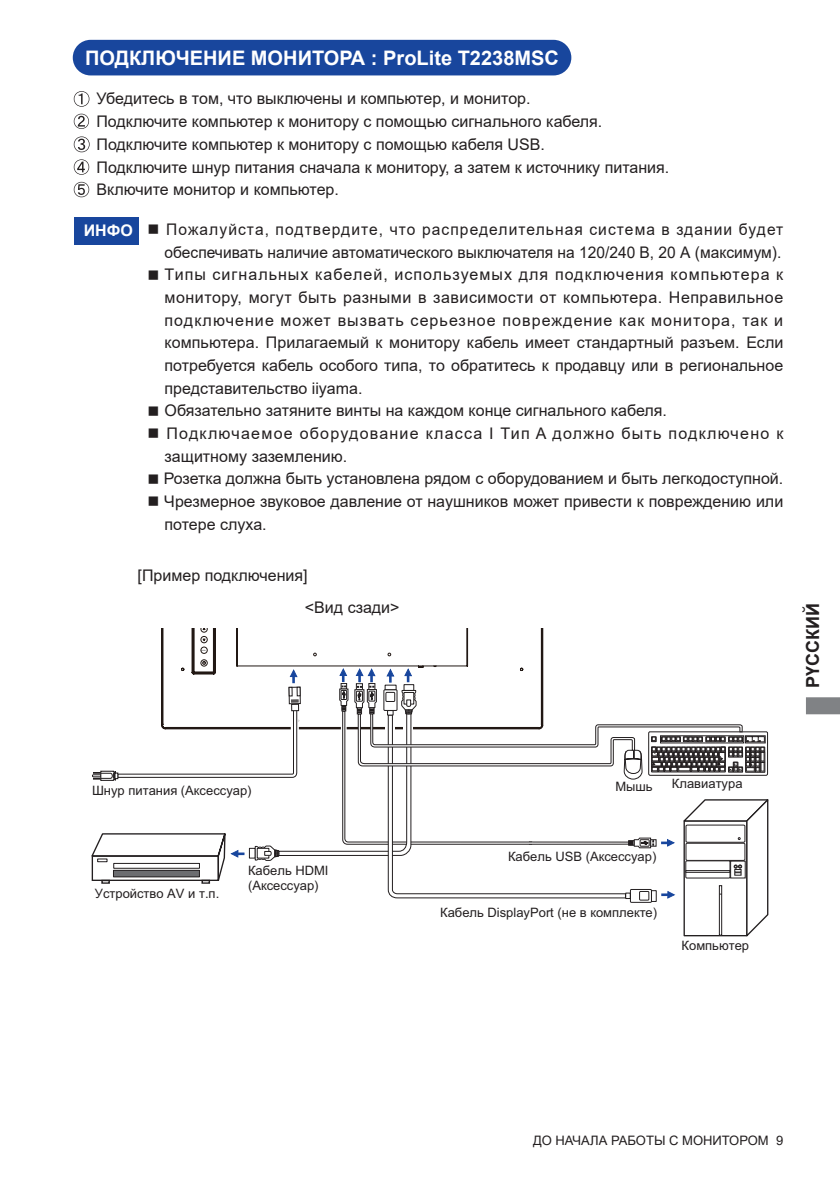
<style>
.page{position:relative;width:840px;height:1191px;background:#fff}
.page>*{position:absolute;margin:0;border:0;box-sizing:border-box;transform-origin:0 0}
.t1{font:700 20px "Arial";color:#fff}
.t2{font:700 18px "Arial";color:#231f20}
.t3{font:16px/22.6px "Arial";color:#231f20}
.t4{font:16px/22.6px "Arial";letter-spacing:.075em;color:#231f20}
.t5{font:700 16px "Arial";color:#fff}
.t6{font:13px/14.4px "Arial";color:#231f20}
</style>
<div class="page">
<svg style="left:806px;top:697px;width:33px;height:17px"></svg>
<div style="left:74px;top:41px;width:496px;height:33px;background:#18469d;border-radius:17px"></div>
<div style="left:73px;top:40px;width:498px;height:35px;border:2px solid #18469d;border-radius:17px"></div>
<svg style="left:74px;top:91px;width:15px;height:16px"></svg>
<svg style="left:74px;top:114px;width:15px;height:15px"></svg>
<svg style="left:74px;top:136px;width:15px;height:16px"></svg>
<svg style="left:74px;top:159px;width:15px;height:16px"></svg>
<svg style="left:74px;top:182px;width:15px;height:15px"></svg>
<div style="left:74px;top:217px;width:64px;height:27px;background:#18469d"></div>
<svg style="left:91px;top:628px;width:678px;height:309px"></svg>
<p class="t1" style="left:85px;top:44px;width:475px">ПОДКЛЮЧЕНИЕ МОНИТОРА : ProLite T2238MSC</p>
<p class="t3" style="left:96px;top:87px;width:574px">Убедитесь в том, что выключены и компьютер, и монитор.<br>Подключите компьютер к монитору с помощью сигнального кабеля.<br>Подключите компьютер к монитору с помощью кабеля USB.<br>Подключите шнур питания сначала к монитору, а затем к источнику питания.<br>Включите монитор и компьютер.</p>
<p class="t3" style="left:147px;top:218px;width:637px;text-align:right">■ Пожалуйста, подтвердите, что распределительная система в здании будет обеспечивать наличие автоматического выключателя на 120/240 В, 20 А (максимум).</p>
<p class="t3" style="left:164px;top:263px;width:620px;text-align:justify;text-indent:-17px">■ Типы сигнальных кабелей, используемых для подключения компьютера к монитору, могут быть разными в зависимости от компьютера. Неправильное подключение может вызвать серьезное повреждение как монитора, так и компьютера. Прилагаемый к монитору кабель имеет стандартный разъем. Если потребуется кабель особого типа, то обратитесь к продавцу или в региональное представительство iiyama.</p>
<p class="t3" style="left:147px;top:399px;width:520px">■ Обязательно затяните винты на каждом конце сигнального кабеля.</p>
<p class="t4" style="left:164px;top:422px;width:620px;text-indent:-17px">■ Подключаемое оборудование класса I Тип A должно быть подключено к защитному заземлению.</p>
<p class="t3" style="left:147px;top:467px;width:636px">■ Розетка должна быть установлена рядом с оборудованием и быть легкодоступной.</p>
<p class="t3" style="left:164px;top:490px;width:620px;text-indent:-17px">■ Чрезмерное звуковое давление от наушников может привести к повреждению или потере слуха.</p>
<p class="t3" style="left:305px;top:559px;width:96px;line-height:32.2px;text-indent:-167px">[Пример подключения]<br>&lt;Вид сзади&gt;</p>
<p class="t5" style="left:84px;top:219px;width:50px">ИНФО</p>
<p class="t2" style="left:799px;top:688px;width:86px;rotate:-90deg">РҮССКИЙ</p>
<p class="t6" style="left:92px;top:783px;width:161px">Шнур питания (Аксессуар)</p>
<p class="t6" style="left:95px;top:886px;width:126px">Устройство AV и т.п.</p>
<p class="t6" style="left:248px;top:863px;width:82px">Кабель HDMI (Аксессуар)</p>
<p class="t6" style="left:615px;top:779px;width:39px">Мышь</p>
<p class="t6" style="left:671px;top:776px;width:72px">Клавиатура</p>
<p class="t6" style="left:508px;top:849px;width:150px">Кабель USB (Аксессуар)</p>
<p class="t6" style="left:440px;top:904px;width:218px">Кабель DisplayPort (не в комплекте)</p>
<p class="t6" style="left:681px;top:938px;width:69px">Компьютер</p>
<p class="t6" style="left:532px;top:1133px;width:251px">ДО НАЧАЛА РАБОТЫ С МОНИТОРОМ 9</p>
</div>
